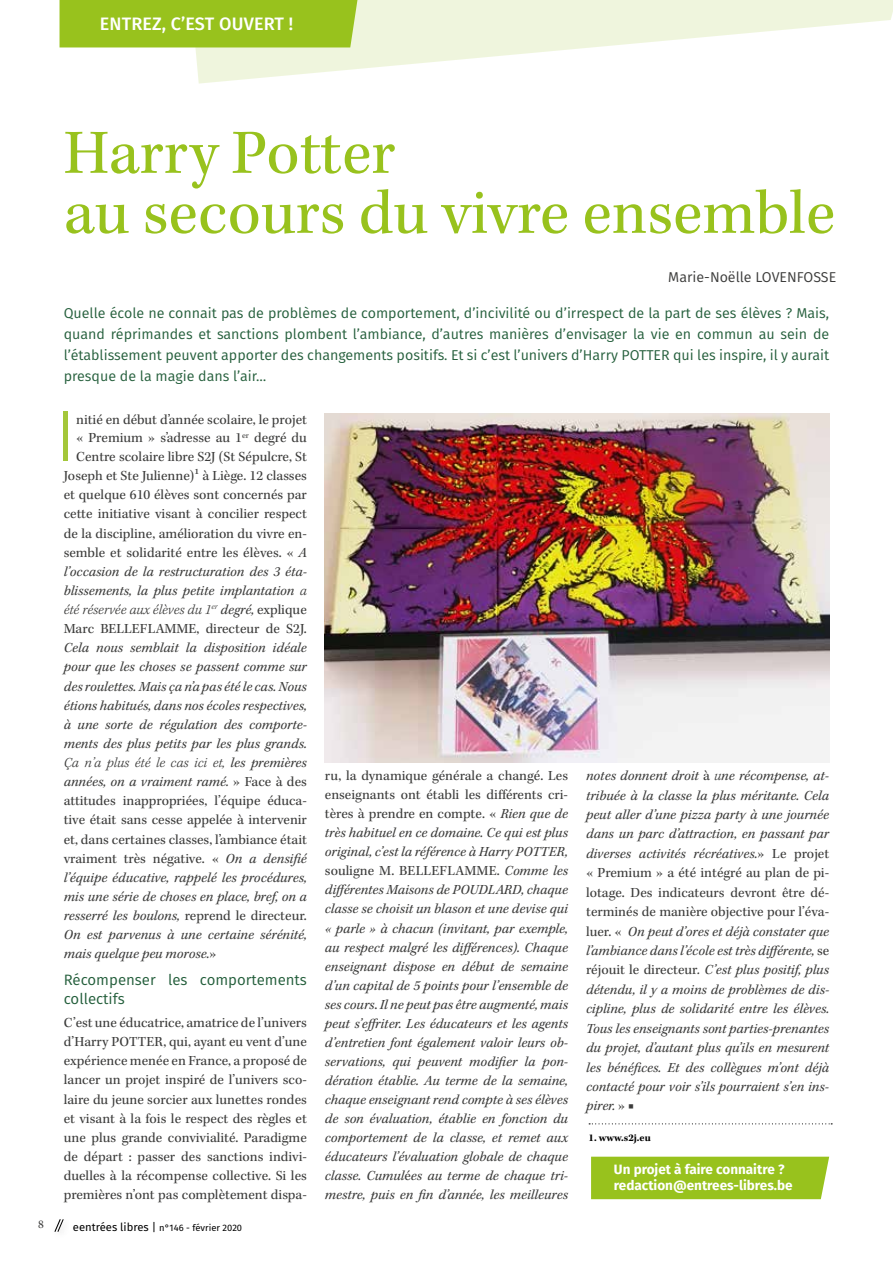
<style>
.page{position:relative;width:893px;height:1263px;background:#fff}
.page>*{position:absolute;margin:0;border:0;box-sizing:border-box;transform-origin:0 0}
.t1{font:300 72.6px "Fira Sans";color:#a4c73a}
.t2{font:64.5px/60px "Kepler Std";color:#98c21d}
.t3{font:500 18px "Fira Sans";letter-spacing:.01em;color:#fff}
.t4{font:15px/18.3px "Fira Sans";color:#235e3b}
.t5{font:italic 14.25px/19px "Kepler Std";color:#3c3c3b;text-align:justify}
.t6{font:14.25px/19px "Kepler Std";color:#3c3c3b;text-align:right}
.t7{font:14.25px/21px "Fira Sans";color:#255f3c;text-align:justify}
.t8{font:14.25px "Fira Sans";color:#3c3c3b}
.t9{font:700 13.5px/16.5px "Fira Sans";color:#fff}
.t10{font:12px "Kepler Std";color:#3c3c3b}
.t11{font:700 10.5px "Kepler Std";color:#000}
.t12{font:9.3px "Fira Sans";color:#000}
.s1{font-style:italic}
.s2{font-weight:300;font-style:italic}
.s3{font-weight:300}
.s4{font-style:normal}
.s5{font-size:11.25px}
</style>
<div class="page">
<svg style="left:54px;top:1219px;width:10px;height:13px"></svg>
<svg style="left:183px;top:0;width:710px;height:84px;fill:#eff5dd"></svg>
<div style="left:60px;top:0;width:297px;height:47px;background:#98c21d"></div>
<div style="left:591px;top:1157px;width:238px;height:42px;background:#98c21d"></div>
<img style="left:325px;top:414px;width:504px;height:348px">
<svg style="left:589px;top:1123px;width:243px;height:1px"></svg>
<p class="t3" style="left:100px;top:9px;width:195px">ENTREZ, C’EST OUVERT !</p>
<h2 class="t2" style="left:64px;top:125px;width:773px">Harry Potter<br>au secours du vivre ensemble</h2>
<p class="t8" style="left:668px;top:266px;width:169px">Marie-Noëlle LOVENFOSSE</p>
<p class="t7" style="left:64px;top:302px;width:767px">Quelle école ne connait pas de problèmes de comportement, d’incivilité ou d’irrespect de la part de ses élèves ? Mais, quand réprimandes et sanctions plombent l’ambiance, d’autres manières d’envisager la vie en commun au sein de l’établissement peuvent apporter des changements positifs. Et si c’est l’univers d’Harry POTTER qui les inspire, il y aurait presque de la magie dans l’air…</p>
<h1 class="t1" style="left:56px;top:384px;width:22px">I</h1>
<p class="t6" style="left:64px;top:410px;width:245px">nitié en début d’année scolaire, le projet<br>« Premium » s’adresse au 1<sup>er</sup> degré du Centre scolaire libre S2J (St Sépulcre, St Joseph et Ste Julienne)¹ à Liège. 12 classes et quelque 610 élèves sont concernés par cette initiative visant à concilier respect de la discipline, amélioration du vivre en&shy;semble et solidarité entre les élèves. « <span class="s1">A l’occasion de la restructuration des 3 éta&shy;blissements, la plus petite implantation</span> <span class="s2">a été réservée aux élèves du 1</span><sup>er</sup> <span class="s1">degré,</span> explique Marc BELLEFLAMME, directeur de S2J.</p>
<p class="t5" style="left:64px;top:639px;width:245px">Cela nous semblait la disposition idéale pour que les choses se passent comme sur des roulettes. Mais ça n’a pas été le cas. Nous étions habitués, dans nos écoles respectives, à une sorte de régulation des comporte&shy;ments des plus petits par les plus grands.<br><span class="s3">Ça n’a plus été le cas ici et,</span> les premières années, on a vraiment ramé. <span class="s4">» Face à des attitudes inappropriées, l’équipe éduca&shy;tive était sans cesse appelée à intervenir et, dans certaines classes, l’ambiance était vraiment très négative. «</span> On a densifié l’équipe éducative, rappelé les procédures, mis une série de choses en place, bref, on a resserré les boulons, <span class="s4">reprend le directeur.<br></span>On est parvenus à une certaine sérénité, mais quelque peu morose.<span class="s4">»</span></p>
<p class="t4" style="left:64px;top:970px;width:245px">Récompenser les comportements collectifs</p>
<p class="t6" style="left:64px;top:1014px;width:245px;text-align:justify">C’est une éducatrice, amatrice de l’univers d’Harry POTTER, qui, ayant eu vent d’une expérience menée en France, a proposé de lancer un projet inspiré de l’univers sco&shy;laire du jeune sorcier aux lunettes rondes et visant à la fois le respect des règles et une plus grande convivialité. Paradigme de départ : passer des sanctions indivi&shy;duelles à la récompense collective. Si les premières n’ont pas complètement dispa-</p>
<p class="t10" style="left:38px;top:1217px;width:7px">8</p>
<p class="t12" style="left:73px;top:1220px;width:171px"><span class="s5">eentrées libres |</span> n°146 - février 2020</p>
<p class="t5" style="left:325px;top:766px;width:245px"><span class="s4">ru, la dynamique générale a changé. Les enseignants ont établi les différents cri&shy;tères à prendre en compte. «</span> Rien que de très habituel en ce domaine. Ce qui est plus original, c’est la référence à Harry POTTER, <span class="s4">souligne M. BELLEFLAMME.</span> Comme les différentes Maisons de POUDLARD, chaque classe se choisit un blason et une devise qui « parle » à chacun (invitant, par exemple, au respect malgré les différences). Chaque enseignant dispose en début de semaine d’un capital de 5 points pour l’ensemble de ses cours<span class="s4">.</span> Il ne peut pas être augmenté, mais peut s’effriter. Les éducateurs et les agents d’entretien font également valoir leurs ob&shy;servations, qui peuvent modifier la pon&shy;dération établie. Au terme de la semaine, chaque enseignant rend compte à ses élèves de son évaluation, établie en fonction du comportement de la classe, et remet aux éducateurs l’évaluation globale de chaque classe. Cumul<span class="s4">é</span>es au terme de chaque tri&shy;mestre, puis en fin d’année, les meilleures</p>
<p class="t5" style="left:586px;top:766px;width:245px">notes donnent droit <span class="s4">à</span> <span class="s3">u</span>ne récompense, at&shy;tribuée à la classe la plus méritante. Cela peut aller d’une pizza party à une journée dans un parc d’attraction, en passant par diverses activités récréatives.<span class="s4">» Le projet « Premium » a été intégré au plan de pi&shy;lotage. Des indicateurs devront être dé&shy;terminés de manière objective pour l’éva&shy;luer. «</span> On peut d’ores et déjà constater que l’ambiance dans l’école est très différente, <span class="s4">se réjouit le directeur</span>. C’est plus positif, plus détendu, il y a moins de problèmes de dis&shy;cipline, plus de solidarité entre les élèves.<br>Tous les enseignants sont parties-prenantes du projet, d’autant plus qu’ils en mesurent les bénéfices. Et des collègues m’ont déjà contacté pour voir s’ils pourraient s’en ins&shy;pirer. <span class="s4">»</span> <span class="s3">■</span></p>
<p class="t11" style="left:589px;top:1132px;width:64px">1. www.s2j.eu</p>
<p class="t9" style="left:614px;top:1160px;width:180px">Un projet à faire connaitre ? redaction@entrees-libres.be</p>
</div>
